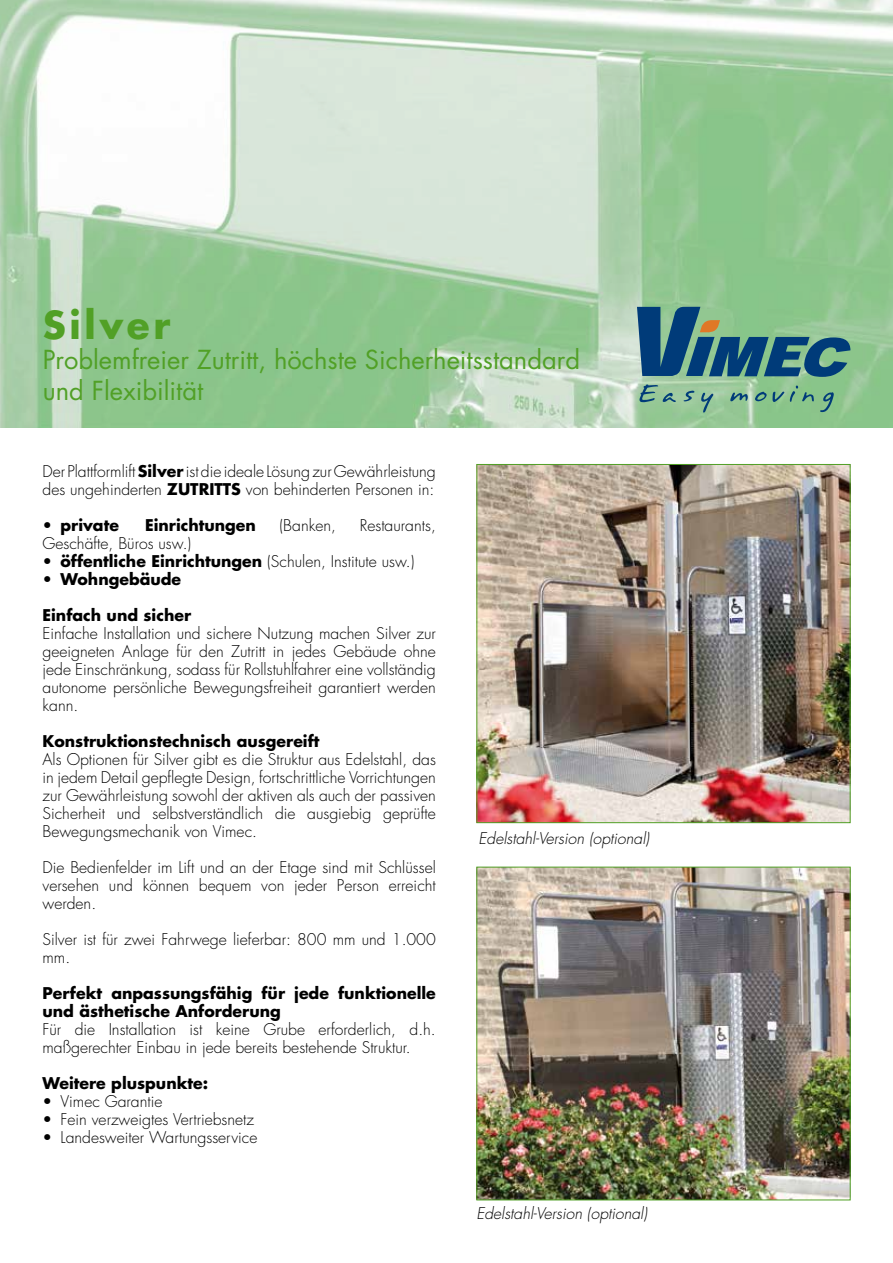
<style>
.page{position:relative;width:893px;height:1263px;background:#fff}
.page>*{position:absolute;margin:0;border:0;box-sizing:border-box;transform-origin:0 0}
.t1{font:700 37.5px "Futura";letter-spacing:.1em;color:#51a026}
.t2{font:25.5px/30.6px "Futura Std";color:#51a026}
.t3{font:300 15.75px/18px "Futura Std";color:#000}
.t4{font:700 15.75px/18px "Futura";color:#000}
.t5{font:italic 300 15.75px "Futura Std";color:#000}
.s1{font-family:"Futura";font-weight:700}
.s2{font-family:"Futura Std";font-weight:300}
</style>
<div class="page">
<img style="left:0;top:0;width:893px;height:428px">
<img style="left:479px;top:466px;width:369px;height:355px">
<div style="left:477px;top:464px;width:373px;height:359px;border:1px solid #51a026"></div>
<img style="left:479px;top:869px;width:369px;height:329px">
<div style="left:477px;top:867px;width:373px;height:333px;border:1px solid #51a026"></div>
<svg style="left:637px;top:307px;width:213px;height:70px;background:#4c8284"></svg>
<svg style="left:639px;top:384px;width:37px;height:18px"></svg>
<svg style="left:684px;top:391px;width:10px;height:10px"></svg>
<svg style="left:701px;top:393px;width:12px;height:20px"></svg>
<svg style="left:730px;top:393px;width:18px;height:8px"></svg>
<svg style="left:755px;top:392px;width:12px;height:9px"></svg>
<svg style="left:773px;top:392px;width:11px;height:10px"></svg>
<svg style="left:790px;top:386px;width:24px;height:16px"></svg>
<svg style="left:820px;top:392px;width:14px;height:20px"></svg>
<h1 class="t1" style="left:43px;top:299px;width:129px">Silver</h1>
<h2 class="t2" style="left:43px;top:345px;width:539px">Problemfreier Zutritt, höchste Sicherheitsstandard und Flexibilität</h2>
<p class="t3" style="left:43px;top:463px;width:395px">Der Plattformlift <span class="s1">Silver</span> ist die ideale Lösung zur Gewährleistung des ungehinderten <span class="s1">ZUTRITTS</span> von behinderten Personen in:</p>
<p class="t4" style="left:43px;top:516px;width:78px"><span class="s2">•</span> private</p>
<p class="t4" style="left:145px;top:516px;width:112px">Einrichtungen</p>
<p class="t3" style="left:280px;top:517px;width:58px">(Banken,</p>
<p class="t3" style="left:360px;top:517px;width:78px">Restaurants,</p>
<p class="t3" style="left:43px;top:535px;width:150px">Geschäfte, Büros usw.)</p>
<p class="t3" style="left:43px;top:553px;width:374px">• <span class="s1">öffentliche Einrichtungen</span> (Schulen, Institute usw.)</p>
<p class="t4" style="left:43px;top:570px;width:140px"><span class="s2">•</span> Wohngebäude</p>
<p class="t4" style="left:43px;top:606px;width:150px">Einfach und sicher</p>
<p class="t3" style="left:43px;top:625px;width:395px;text-align:justify">Einfache Installation und sichere Nutzung machen Silver zur geeigneten Anlage für den Zutritt in jedes Gebäude ohne jede Einschränkung, sodass für Rollstuhlfahrer eine vollständig autonome persönliche Bewegungsfreiheit garantiert werden kann.</p>
<p class="t4" style="left:43px;top:732px;width:278px">Konstruktionstechnisch ausgereift</p>
<p class="t3" style="left:43px;top:751px;width:395px;text-align:justify">Als Optionen für Silver gibt es die Struktur aus Edelstahl, das in jedem Detail gepflegte Design, fortschrittliche Vorrichtungen zur Gewährleistung sowohl der aktiven als auch der passiven Sicherheit und selbstverständlich die ausgiebig geprüfte Bewegungsmechanik von Vimec.</p>
<p class="t3" style="left:43px;top:859px;width:395px;text-align:justify">Die Bedienfelder im Lift und an der Etage sind mit Schlüssel versehen und können bequem von jeder Person erreicht werden.</p>
<p class="t3" style="left:43px;top:931px;width:395px">Silver ist für zwei Fahrwege lieferbar: 800 mm und 1.000 mm.</p>
<p class="t4" style="left:43px;top:984px;width:395px">Perfekt anpassungsfähig für jede funktionelle und ästhetische Anforderung</p>
<p class="t3" style="left:43px;top:1021px;width:395px">Für die Installation ist keine Grube erforderlich, d.h. maßgerechter Einbau in jede bereits bestehende Struktur.</p>
<p class="t4" style="left:43px;top:1074px;width:167px">Weitere pluspunkte:</p>
<p class="t3" style="left:43px;top:1093px;width:121px">• Vimec Garantie</p>
<p class="t3" style="left:43px;top:1111px;width:213px">• Fein verzweigtes Vertriebsnetz</p>
<p class="t3" style="left:43px;top:1129px;width:216px">• Landesweiter Wartungsservice</p>
<p class="t5" style="left:479px;top:829px;width:172px">Edelstahl-Version (optional)</p>
<p class="t5" style="left:476px;top:1204px;width:172px">Edelstahl-Version (optional)</p>
</div>
